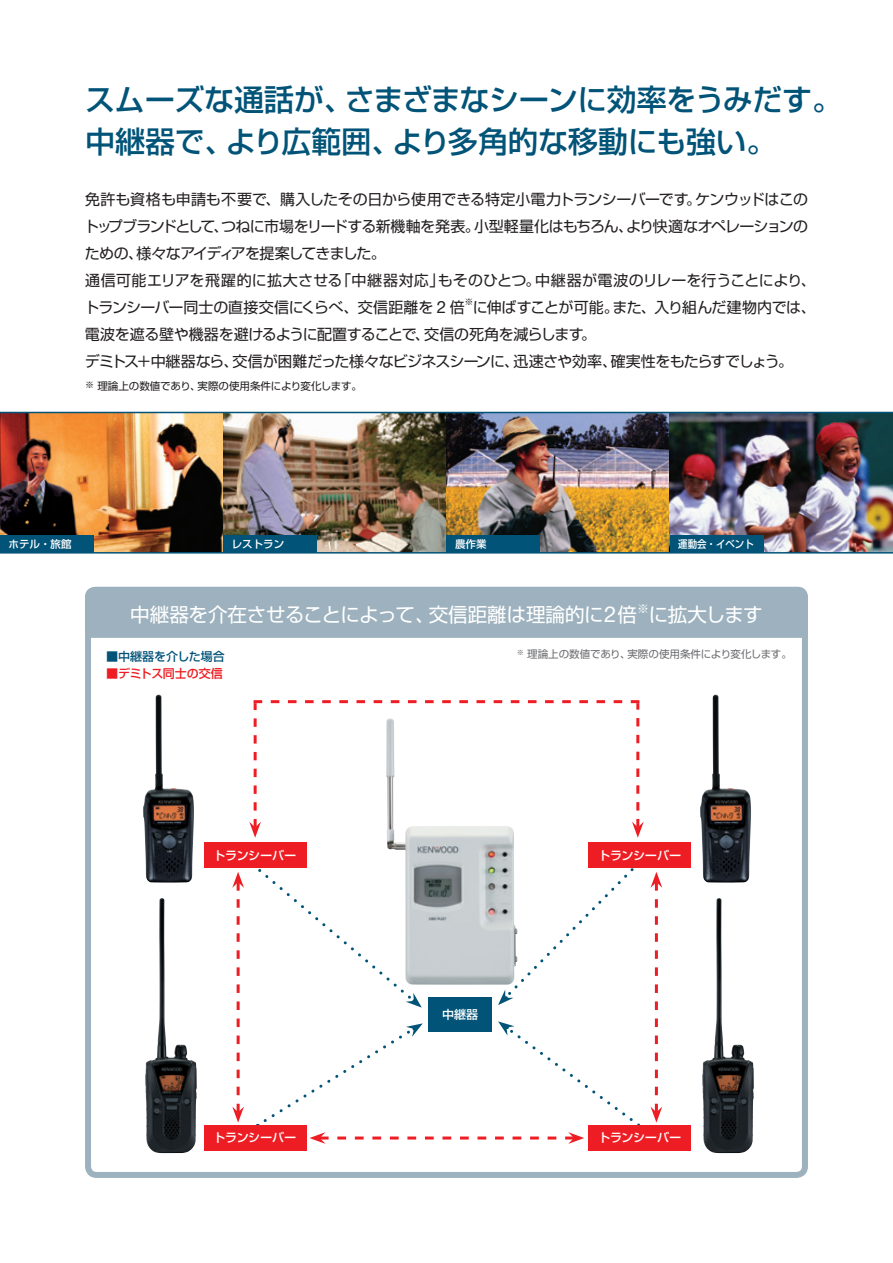
<style>
.page{position:relative;width:893px;height:1263px;background:#fff}
.page>*{position:absolute;margin:0;border:0;box-sizing:border-box;transform-origin:0 0}
.ノーマル{font:500 30px "Shin Go";letter-spacing:-.01em;color:#015378}
.ノーマル-2{font:19.5px "Shin Go";letter-spacing:-.015em;color:#fff}
.ノーマル-3{font:15px/27px "Shin Go";letter-spacing:-.025em;color:#231f20;text-align:justify}
.ノーマル-4{font:15px/27px "Shin Go";letter-spacing:.005em;color:#231f20}
.ノーマル-5{font:500 12px "Shin Go";letter-spacing:-.015em;color:#fff}
.ノーマル-6{font:500 12px "Shin Go";letter-spacing:-.005em;color:#015378}
.ノーマル-7{font:500 12px "Shin Go";letter-spacing:-.01em;color:#ee1d23}
.ノーマル-8{font:12px "Shin Go";color:#fff}
.ノーマル-9{font:10.5px "Shin Go";color:#231f20}
.ノーマル-10{font:10.5px "Shin Go";color:#6c6d70}
.ノーマル-11{font:500 10.5px "Shin Go";color:#fff}
.ノーマル-12{font:500 10.5px "Shin Go";color:#fff;scale:.9 1}
.ノーマル-13{font:9px "Shin Go";color:#231f20}
.s1{font-family:"Helvetica Neue";font-size:16.95px}
.s2{font-size:9px}
.s3{font-family:"Helvetica Neue";font-size:22.05px}
</style>
<div class="page">
<div style="left:85px;top:587px;width:723px;height:591px;border:6px solid #9db2be;border-radius:9px"></div>
<div style="left:87px;top:588px;width:719px;height:33px;background:#9db2be;border-radius:9px"></div>
<div style="left:85px;top:587px;width:723px;height:36px;border:3px solid #9db2be;border-radius:9px"></div>
<div style="left:85px;top:604px;width:723px;height:34px;background:#9db2be;border:3px solid #9db2be"></div>
<img style="left:702px;top:898px;width:52px;height:255px">
<img style="left:0;top:413px;width:223px;height:139px">
<img style="left:223px;top:413px;width:223px;height:139px">
<img style="left:446px;top:413px;width:224px;height:139px">
<img style="left:670px;top:413px;width:223px;height:139px">
<img style="left:387px;top:838px;width:127px;height:16px">
<img style="left:145px;top:898px;width:52px;height:255px">
<div style="left:204px;top:1125px;width:102px;height:25px;background:#ee1d23"></div>
<div style="left:589px;top:842px;width:102px;height:25px;background:#ee1d23"></div>
<div style="left:204px;top:842px;width:102px;height:25px;background:#ee1d23"></div>
<div style="left:589px;top:1125px;width:102px;height:25px;background:#ee1d23"></div>
<svg style="left:232px;top:854px;width:430px;height:290px"></svg>
<svg style="left:249px;top:700px;width:395px;height:138px"></svg>
<div style="left:0;top:536px;width:94px;height:17px;background:#015378"></div>
<div style="left:223px;top:536px;width:94px;height:17px;background:#015378"></div>
<div style="left:446px;top:536px;width:94px;height:17px;background:#015378"></div>
<div style="left:670px;top:536px;width:93px;height:17px;background:#015378"></div>
<hr style="left:0;top:552px;width:893px;height:2px;background:#015378">
<hr style="left:0;top:412px;width:893px;height:1px;background:#015378">
<img style="left:143px;top:694px;width:51px;height:189px">
<img style="left:700px;top:694px;width:51px;height:189px">
<p class="ノーマル" style="left:85px;top:81px;width:759px">スムーズな通話が、さまざまなシーンに効率をうみだす。</p>
<p class="ノーマル" style="left:85px;top:123px;width:693px">中継器で、より広範囲、より多角的な移動にも強い。</p>
<p class="ノーマル-3" style="left:84px;top:184px;width:725px">免許も資格も申請も不要で、購入したその日から使用できる特定小電力トランシーバーです。ケンウッドはこのトップブランドとして、つねに市場をリードする新機軸を発表。小型軽量化はもちろん、より快適なオペレーションのための、様々なアイディアを提案してきました。</p>
<p class="ノーマル-4" style="left:85px;top:265px;width:733px">通信可能エリアを飛躍的に拡大させる「中継器対応」もそのひとつ。中継器が電波のリレーを行うことにより、トランシーバー同士の直接交信にくらべ、交信距離を <span class="s1">2</span> 倍</p>
<p class="ノーマル-13" style="left:464px;top:296px;width:10px">※</p>
<p class="ノーマル-3" style="left:85px;top:292px;width:732px;text-indent:388px">に伸ばすことが可能。また、入り組んだ建物内では、電波を遮る壁や機器を避けるように配置することで、交信の死角を減らします。</p>
<p class="ノーマル-3" style="left:85px;top:346px;width:710px">デミトス＋中継器なら、交信が困難だった様々なビジネスシーンに、迅速さや効率、確実性をもたらすでしょう。</p>
<p class="ノーマル-9" style="left:85px;top:379px;width:278px"><span class="s2">※</span> 理論上の数値であり、実際の使用条件により変化します。</p>
<p class="ノーマル-11" style="left:9px;top:537px;width:64px">ホテル・旅館</p>
<p class="ノーマル-11" style="left:232px;top:537px;width:54px">レストラン</p>
<p class="ノーマル-11" style="left:455px;top:537px;width:33px">農作業</p>
<p class="ノーマル-12" style="left:678px;top:537px;width:85px">運動会・イベント</p>
<p class="ノーマル-2" style="left:130px;top:601px;width:508px">中継器を介在させることによって、交信距離は理論的に<span class="s3">2</span>倍</p>
<p class="ノーマル-8" style="left:637px;top:600px;width:13px">※</p>
<p class="ノーマル-2" style="left:649px;top:601px;width:115px">に拡大します</p>
<p class="ノーマル-6" style="left:106px;top:649px;width:120px">■中継器を介した場合</p>
<p class="ノーマル-10" style="left:517px;top:647px;width:277px"><sup>※</sup> 理論上の数値であり、実際の使用条件により変化します。</p>
<p class="ノーマル-7" style="left:106px;top:665px;width:118px">■デミトス同士の交信</p>
<p class="ノーマル-5" style="left:214px;top:847px;width:84px">トランシーバー</p>
<p class="ノーマル-5" style="left:598px;top:847px;width:84px">トランシーバー</p>
<p class="ノーマル-5" style="left:214px;top:1130px;width:84px">トランシーバー</p>
<p class="ノーマル-5" style="left:442px;top:1006px;width:37px">中継器</p>
<p class="ノーマル-5" style="left:598px;top:1130px;width:84px">トランシーバー</p>
</div>
